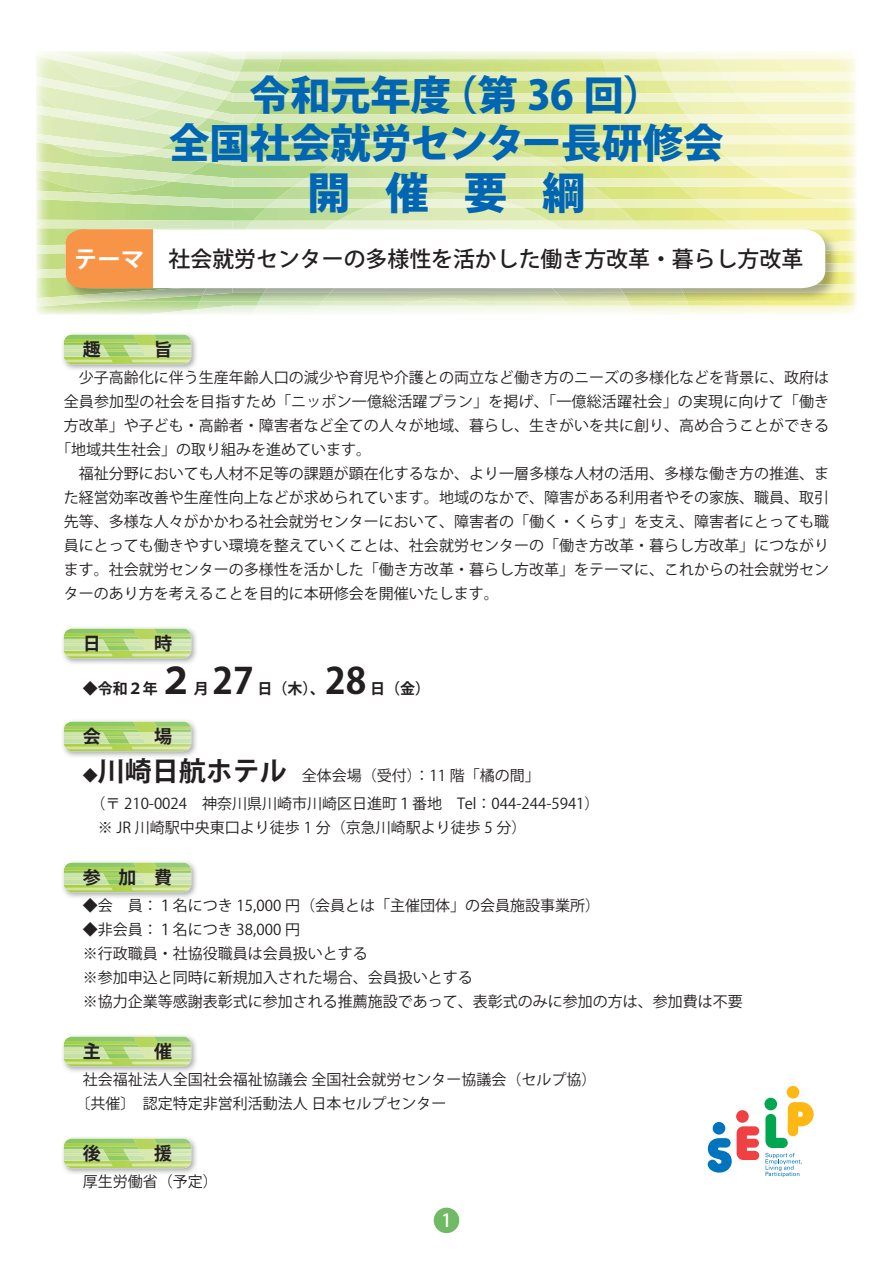
<style>
.page{position:relative;width:893px;height:1263px;background:#fff}
.page>*{position:absolute;margin:0;border:0;box-sizing:border-box;transform-origin:0 0}
.t1{font:43.5px "Koz Go Pro Heavy 90 msp RKSJ H";color:#0066b3}
.t2{font:40.5px/48px "Koz Go Pro Heavy 90 msp RKSJ H";letter-spacing:-.005em;color:#0066b3;text-align:center}
.t3{font:36px "Koz Go Pro Bold 90 msp RKSJ H";color:#231f20}
.t4{font:21.9px "Koz Go Pro Medium 90 msp RKSJ H";color:#231f20}
.t5{font:18px "Koz Go Pro Bold 90 msp RKSJ H";color:#231f20}
.t6{font:18px "Koz Go Pro Medium 90 msp RKSJ H";color:#fff}
.t7{font:15px/24px "Koz Go Pro Regular 90 msp RKSJ H";color:#231f20}
.t8{font:15px "Koz Go Pro Bold 90 msp RKSJ H";color:#231f20}
.s1{font-family:"Koz Go Pro Bold 90 msp RKSJ H";font-size:23.55px;color:#fff}
.s2{font-family:"Koz Go Pro Bold 90 msp RKSJ H";font-size:27px}
</style>
<div class="page">
<img style="left:36px;top:59px;width:821px;height:256px">
<img style="left:281px;top:72px;width:321px;height:8px">
<img style="left:281px;top:93px;width:321px;height:9px">
<img style="left:281px;top:114px;width:321px;height:9px">
<img style="left:281px;top:136px;width:321px;height:8px">
<img style="left:36px;top:192px;width:161px;height:16px">
<img style="left:36px;top:220px;width:161px;height:8px">
<img style="left:36px;top:245px;width:29px;height:9px">
<img style="left:839px;top:263px;width:18px;height:9px">
<img style="left:36px;top:269px;width:29px;height:9px">
<img style="left:36px;top:296px;width:72px;height:11px">
<img style="left:839px;top:284px;width:18px;height:9px">
<img style="left:692px;top:306px;width:165px;height:8px">
<img style="left:143px;top:309px;width:52px;height:6px">
<img style="left:36px;top:59px;width:245px;height:133px">
<img style="left:244px;top:72px;width:33px;height:8px">
<img style="left:244px;top:93px;width:25px;height:9px">
<img style="left:244px;top:114px;width:13px;height:9px">
<img style="left:36px;top:157px;width:161px;height:6px">
<img style="left:36px;top:162px;width:152px;height:19px">
<img style="left:36px;top:59px;width:208px;height:98px">
<img style="left:210px;top:51px;width:37px;height:8px">
<svg style="left:233px;top:72px;width:7px;height:8px"></svg>
<img style="left:210px;top:64px;width:23px;height:16px">
<img style="left:210px;top:84px;width:19px;height:16px">
<img style="left:210px;top:103px;width:5px;height:15px">
<img style="left:36px;top:120px;width:158px;height:17px">
<img style="left:36px;top:134px;width:123px;height:20px">
<img style="left:36px;top:51px;width:174px;height:69px">
<img style="left:192px;top:55px;width:12px;height:17px">
<img style="left:36px;top:51px;width:156px;height:40px">
<img style="left:36px;top:76px;width:135px;height:33px">
<img style="left:60px;top:109px;width:71px;height:13px">
<img style="left:52px;top:51px;width:120px;height:36px">
<img style="left:151px;top:51px;width:18px;height:11px">
<img style="left:49px;top:51px;width:102px;height:29px">
<svg style="left:104px;top:51px;width:13px;height:1px"></svg>
<img style="left:197px;top:144px;width:495px;height:162px">
<img style="left:395px;top:140px;width:97px;height:4px">
<img style="left:330px;top:157px;width:227px;height:8px">
<div style="left:293px;top:178px;width:301px;height:9px;background:#e5efc9"></div>
<img style="left:195px;top:306px;width:497px;height:9px">
<img style="left:252px;top:193px;width:383px;height:122px">
<img style="left:364px;top:199px;width:159px;height:9px">
<div style="left:326px;top:221px;width:235px;height:7px;background:#ebf3d9"></div>
<img style="left:252px;top:306px;width:383px;height:8px">
<img style="left:312px;top:302px;width:262px;height:13px">
<img style="left:313px;top:306px;width:261px;height:8px">
<img style="left:386px;top:302px;width:115px;height:13px">
<img style="left:387px;top:306px;width:113px;height:8px">
<img style="left:602px;top:59px;width:255px;height:196px">
<img style="left:606px;top:72px;width:51px;height:8px">
<img style="left:614px;top:93px;width:43px;height:9px">
<img style="left:624px;top:114px;width:33px;height:9px">
<img style="left:636px;top:136px;width:21px;height:8px">
<img style="left:652px;top:157px;width:5px;height:8px">
<img style="left:695px;top:199px;width:162px;height:9px">
<img style="left:726px;top:221px;width:131px;height:8px">
<img style="left:839px;top:242px;width:18px;height:8px">
<img style="left:657px;top:59px;width:200px;height:140px">
<img style="left:662px;top:72px;width:52px;height:8px">
<img style="left:672px;top:93px;width:42px;height:9px">
<img style="left:686px;top:114px;width:28px;height:9px">
<img style="left:703px;top:136px;width:11px;height:8px">
<img style="left:726px;top:157px;width:131px;height:8px">
<img style="left:759px;top:178px;width:98px;height:9px">
<img style="left:821px;top:199px;width:36px;height:4px">
<img style="left:714px;top:59px;width:143px;height:91px">
<img style="left:721px;top:72px;width:55px;height:8px">
<img style="left:736px;top:93px;width:121px;height:9px">
<img style="left:757px;top:114px;width:100px;height:9px">
<img style="left:792px;top:136px;width:65px;height:8px">
<img style="left:776px;top:59px;width:81px;height:34px">
<img style="left:789px;top:72px;width:68px;height:8px">
<img style="left:828px;top:93px;width:29px;height:4px">
<svg style="left:764px;top:1098px;width:13px;height:12px"></svg>
<div style="left:787px;top:1086px;width:12px;height:13px;background:#fdb813;border-radius:50%"></div>
<div style="left:736px;top:1110px;width:13px;height:13px;background:#ef4044;border-radius:50%"></div>
<div style="left:713px;top:1122px;width:12px;height:13px;background:#0074bc;border-radius:50%"></div>
<svg style="left:708px;top:1126px;width:51px;height:47px"></svg>
<svg style="left:765px;top:1102px;width:48px;height:75px"></svg>
<div style="left:434px;top:1208px;width:25px;height:25px;background:#70b965;border-radius:50%"></div>
<img style="left:65px;top:229px;width:774px;height:73px">
<img style="left:65px;top:228px;width:676px;height:1px">
<img style="left:825px;top:263px;width:14px;height:9px">
<img style="left:65px;top:286px;width:135px;height:16px">
<img style="left:687px;top:284px;width:152px;height:9px">
<img style="left:200px;top:288px;width:487px;height:14px">
<img style="left:245px;top:228px;width:396px;height:1px">
<img style="left:203px;top:288px;width:30px;height:7px">
<img style="left:233px;top:288px;width:450px;height:5px">
<img style="left:259px;top:288px;width:369px;height:14px">
<img style="left:325px;top:228px;width:237px;height:1px">
<img style="left:264px;top:288px;width:359px;height:5px">
<img style="left:322px;top:288px;width:243px;height:14px">
<img style="left:330px;top:288px;width:227px;height:5px">
<img style="left:416px;top:298px;width:55px;height:4px">
<img style="left:825px;top:229px;width:14px;height:26px">
<img style="left:741px;top:228px;width:98px;height:1px">
<img style="left:825px;top:242px;width:14px;height:8px">
<svg style="left:66px;top:229px;width:759px;height:59px"></svg>
<img style="left:62px;top:333px;width:135px;height:37px">
<svg style="left:64px;top:334px;width:127px;height:30px"></svg>
<svg style="left:64px;top:334px;width:127px;height:28px"></svg>
<img style="left:62px;top:627px;width:135px;height:37px">
<svg style="left:64px;top:628px;width:127px;height:30px"></svg>
<svg style="left:64px;top:628px;width:127px;height:28px"></svg>
<img style="left:62px;top:720px;width:135px;height:37px">
<svg style="left:64px;top:721px;width:127px;height:30px"></svg>
<svg style="left:64px;top:721px;width:127px;height:28px"></svg>
<img style="left:62px;top:861px;width:135px;height:37px">
<svg style="left:64px;top:862px;width:127px;height:30px"></svg>
<svg style="left:64px;top:862px;width:127px;height:28px"></svg>
<img style="left:62px;top:1035px;width:135px;height:37px">
<svg style="left:64px;top:1036px;width:127px;height:30px"></svg>
<svg style="left:64px;top:1036px;width:127px;height:28px"></svg>
<img style="left:62px;top:1137px;width:135px;height:37px">
<svg style="left:64px;top:1138px;width:127px;height:30px"></svg>
<svg style="left:64px;top:1138px;width:127px;height:28px"></svg>
<h2 class="t2" style="left:169px;top:76px;width:556px">令和元年度（第 36 回）<br>全国社会就労センター長研修会</h2>
<h1 class="t1" style="left:307px;top:176px;width:280px">開催要綱</h1>
<h3 class="t4" style="left:74px;top:250px;width:731px"><span class="s1">テーマ</span> 社会就労センターの多様性を活かした働き方改革・暮らし方改革</h3>
<p class="t5" style="left:83px;top:343px;width:19px">趣</p>
<p class="t5" style="left:154px;top:343px;width:19px">旨</p>
<p class="t7" style="left:64px;top:368px;width:767px">　少子高齢化に伴う生産年齢人口の減少や育児や介護との両立など働き方のニーズの多様化などを背景に、政府は</p>
<p class="t7" style="left:64px;top:392px;width:767px">全員参加型の社会を目指すため「ニッポン一億総活躍プラン」を掲げ、「一億総活躍社会」の実現に向けて「働き</p>
<p class="t7" style="left:64px;top:416px;width:767px">方改革」や子ども・高齢者・障害者など全ての人々が地域、暮らし、生きがいを共に創り、高め合うことができる</p>
<p class="t7" style="left:56px;top:440px;width:316px">「地域共生社会」の取り組みを進めています。</p>
<p class="t7" style="left:64px;top:464px;width:767px">　福祉分野においても人材不足等の課題が顕在化するなか、より一層多様な人材の活用、多様な働き方の推進、ま</p>
<p class="t7" style="left:64px;top:488px;width:767px">た経営効率改善や生産性向上などが求められています。地域のなかで、障害がある利用者やその家族、職員、取引</p>
<p class="t7" style="left:64px;top:512px;width:767px">先等、多様な人々がかかわる社会就労センターにおいて、障害者の「働く・くらす」を支え、障害者にとっても職</p>
<p class="t7" style="left:64px;top:536px;width:767px">員にとっても働きやすい環境を整えていくことは、社会就労センターの「働き方改革・暮らし方改革」につながり</p>
<p class="t7" style="left:64px;top:560px;width:767px">ます。社会就労センターの多様性を活かした「働き方改革・暮らし方改革」をテーマに、これからの社会就労セン</p>
<p class="t7" style="left:64px;top:584px;width:436px">ターのあり方を考えることを目的に本研修会を開催いたします。</p>
<p class="t5" style="left:83px;top:637px;width:19px">日</p>
<p class="t5" style="left:154px;top:637px;width:19px">時</p>
<p class="t8" style="left:83px;top:683px;width:76px">◆令和２年</p>
<h3 class="t3" style="left:158px;top:667px;width:37px">２</h3>
<h3 class="t3" style="left:213px;top:667px;width:43px">27</h3>
<h3 class="t3" style="left:325px;top:667px;width:43px">28</h3>
<p class="t8" style="left:370px;top:683px;width:61px">日（金）</p>
<p class="t8" style="left:258px;top:683px;width:69px">日（木）、</p>
<p class="t8" style="left:194px;top:683px;width:16px">月</p>
<p class="t5" style="left:83px;top:730px;width:19px">会</p>
<p class="t5" style="left:154px;top:730px;width:19px">場</p>
<p class="t7" style="left:90px;top:763px;width:511px;line-height:28.5px;text-indent:-8px">◆<span class="s2">川崎日航ホテル</span>　全体会場（受付）：11 階「橘の間」<br>（〒 210-0024　神奈川県川崎市川崎区日進町１番地　Tel：044-244-5941）</p>
<p class="t7" style="left:83px;top:818px;width:445px">　※ JR 川崎駅中央東口より徒歩 1 分（京急川崎駅より徒歩 5 分）</p>
<p class="t5" style="left:83px;top:871px;width:91px">参加費</p>
<p class="t7" style="left:83px;top:896px;width:519px">◆会　員：１名につき 15,000 円（会員とは「主催団体」の会員施設事業所）</p>
<p class="t7" style="left:83px;top:920px;width:661px">◆非会員：１名につき 38,000 円<br>※行政職員・社協役職員は会員扱いとする<br>※参加申込と同時に新規加入された場合、会員扱いとする<br>※協力企業等感謝表彰式に参加される推薦施設であって、表彰式のみに参加の方は、参加費は不要</p>
<p class="t5" style="left:83px;top:1045px;width:46px">主　</p>
<p class="t5" style="left:154px;top:1045px;width:19px">催</p>
<p class="t7" style="left:75px;top:1070px;width:522px;text-indent:8px">社会福祉法人全国社会福祉協議会 全国社会就労センター協議会（セルプ協）〔共催〕　認定特定非営利活動法人 日本セルプセンター</p>
<p class="t5" style="left:83px;top:1147px;width:46px">後　</p>
<p class="t5" style="left:154px;top:1147px;width:19px">援</p>
<p class="t7" style="left:83px;top:1172px;width:136px">厚生労働省（予定）</p>
<p class="t6" style="left:441px;top:1214px;width:12px">1</p>
</div>
